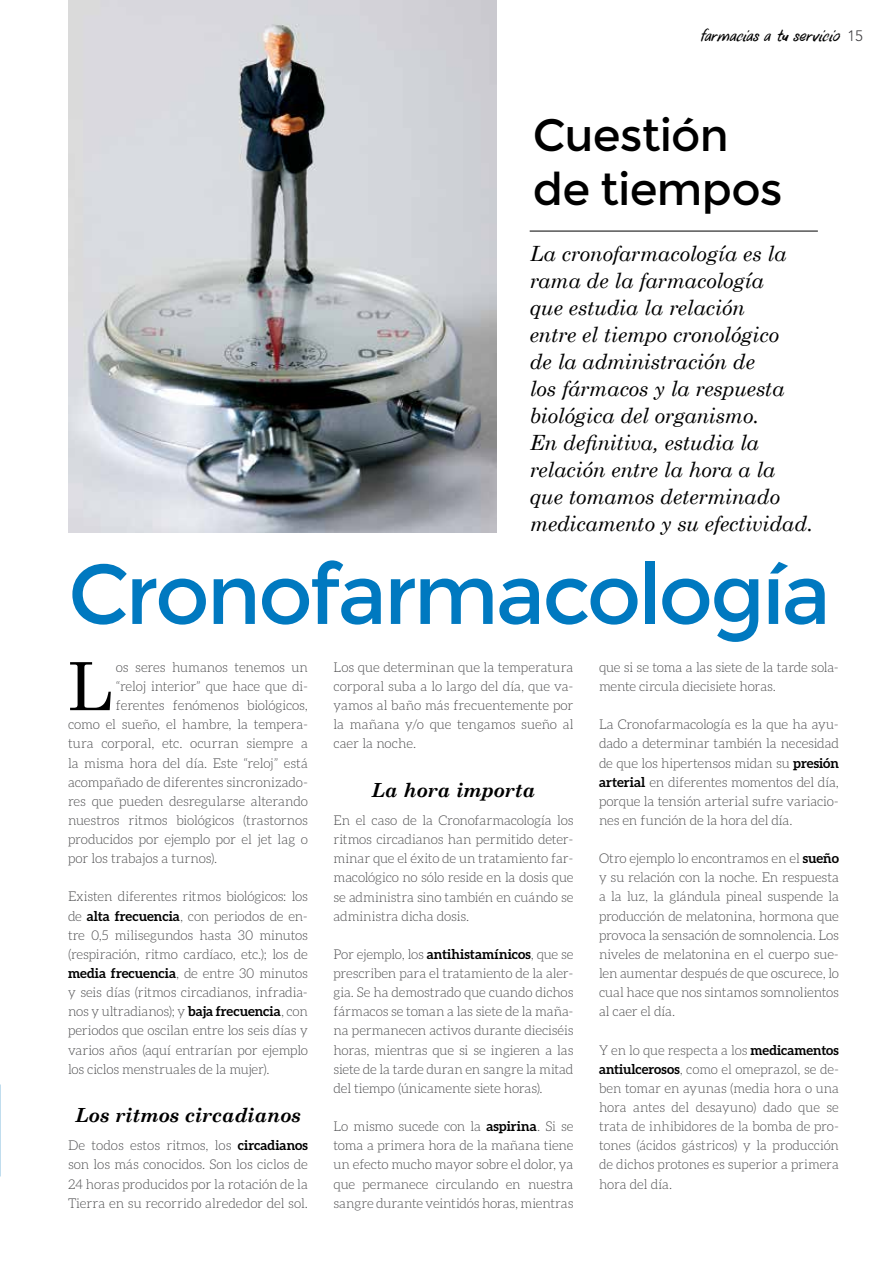
<style>
.page{position:relative;width:893px;height:1263px;background:#fff}
.page>*{position:absolute;margin:0;border:0;box-sizing:border-box;transform-origin:0 0}
.t1{font:84px "Montserrat";letter-spacing:-.035em;color:#0079c0}
.t2{font:66.45px "Century Schoolbook";color:#000}
.t3{font:45px/54px "Montserrat";letter-spacing:-.015em;color:#000}
.t4{font:italic 21px/27px "Century Schoolbook";letter-spacing:-.01em;color:#000}
.t5{font:italic 700 19.5px "Century Schoolbook";letter-spacing:-.01em;color:#000}
.t6{font:italic 15px "DK Uncle Oscar";letter-spacing:-.01em;color:#000}
.t7{font:300 13.5px/19.2px "Aleo";letter-spacing:-.01em;color:#4b4b4d;text-align:justify}
.s1{font-family:"Avenir LT Std";font-weight:300;font-style:normal;color:#3e3d40}
.s2{font-weight:700;color:#000}
</style>
<div class="page">
<img style="left:68px;top:0;width:428px;height:533px">
<hr style="left:530px;top:231px;width:288px;height:1px;background:#000">
<p class="t6" style="left:699px;top:26px;width:165px">farmacias a tu servicio <span class="s1">15</span></p>
<h3 class="t3" style="left:533px;top:109px;width:251px">Cuestión de tiempos</h3>
<p class="t4" style="left:530px;top:239px;width:285px">La cronofarmacología es la rama de la farmacología<br>que estudia la relación<br>entre el tiempo cronológico<br>de la administración de<br>los fármacos y la respuesta biológica del organismo.<br>En definitiva, estudia la relación entre la hora a la que tomamos determinado medicamento y su efectividad.</p>
<h1 class="t1" style="left:68px;top:546px;width:764px">Cronofarmacología</h1>
<h2 class="t2" style="left:68px;top:630px;width:42px">L</h2>
<p class="t7" style="left:116px;top:657px;width:194px">os seres humanos tenemos un</p>
<p class="t7" style="left:116px;top:677px;width:194px">“reloj interior” que hace que di-</p>
<p class="t7" style="left:116px;top:696px;width:194px">ferentes fenómenos biológicos,</p>
<p class="t7" style="left:68px;top:715px;width:241px">como el sueño, el hambre, la tempera-</p>
<p class="t7" style="left:68px;top:734px;width:241px">tura corporal, etc. ocurran siempre a</p>
<p class="t7" style="left:68px;top:753px;width:241px">la misma hora del día. Este “reloj” está</p>
<p class="t7" style="left:68px;top:772px;width:241px">acompañado de diferentes sincronizado-</p>
<p class="t7" style="left:68px;top:791px;width:241px">res que pueden desregularse alterando</p>
<p class="t7" style="left:68px;top:810px;width:241px">nuestros ritmos biológicos (trastornos</p>
<p class="t7" style="left:68px;top:830px;width:241px">producidos por ejemplo por el jet lag o</p>
<p class="t7" style="left:68px;top:849px;width:151px">por los trabajos a turnos).</p>
<p class="t7" style="left:68px;top:887px;width:241px">Existen diferentes ritmos biológicos: los de <span class="s2">alta frecuencia</span>, con periodos de en&shy;tre 0,5 milisegundos hasta 30 minutos (respiración, ritmo cardíaco, etc.); los de <span class="s2">media frecuencia</span>, de entre 30 minutos y seis días (ritmos circadianos, infradia&shy;nos y ultradianos); y <span class="s2">baja frecuencia</span>, con periodos que oscilan entre los seis días y varios años (aquí entrarían por ejemplo los ciclos menstruales de la mujer).</p>
<h3 class="t5" style="left:75px;top:1100px;width:227px">Los ritmos circadianos</h3>
<p class="t7" style="left:68px;top:1136px;width:241px">De todos estos ritmos, los <span class="s2">circadianos </span>son los más conocidos. Son los ciclos de 24 horas producidos por la rotación de la Tierra en su recorrido alrededor del sol.</p>
<p class="t7" style="left:333px;top:657px;width:241px">Los que determinan que la temperatura corporal suba a lo largo del día, que va&shy;yamos al baño más frecuentemente por la mañana y/o que tengamos sueño al caer la noche.</p>
<h3 class="t5" style="left:371px;top:775px;width:166px">La hora importa</h3>
<p class="t7" style="left:333px;top:810px;width:241px">En el caso de la Cronofarmacología los ritmos circadianos han permitido deter&shy;minar que el éxito de un tratamiento far&shy;macológico no sólo reside en la dosis que se administra sino también en cuándo se administra dicha dosis.</p>
<p class="t7" style="left:333px;top:944px;width:241px">Por ejemplo, los <span class="s2">antihistamínicos</span>, que se prescriben para el tratamiento de la aler&shy;gia. Se ha demostrado que cuando dichos fármacos se toman a las siete de la maña&shy;na permanecen activos durante dieciséis horas, mientras que si se ingieren a las siete de la tarde duran en sangre la mitad del tiempo (únicamente siete horas).</p>
<p class="t7" style="left:333px;top:1117px;width:241px">Lo mismo sucede con la <span class="s2">aspirina</span>. Si se toma a primera hora de la mañana tiene un efecto mucho mayor sobre el dolor, ya que permanece circulando en nuestra sangre durante veintidós horas, mientras</p>
<p class="t7" style="left:599px;top:657px;width:241px">que si se toma a las siete de la tarde sola&shy;mente circula diecisiete horas.</p>
<p class="t7" style="left:599px;top:715px;width:241px">La Cronofarmacología es la que ha ayu&shy;dado a determinar también la necesidad de que los hipertensos midan su <span class="s2">presión arterial</span> en diferentes momentos del día, porque la tensión arterial sufre variacio&shy;nes en función de la hora del día.</p>
<p class="t7" style="left:599px;top:849px;width:241px">Otro ejemplo lo encontramos en el <span class="s2">sueño </span>y su relación con la noche. En respuesta a la luz, la glándula pineal suspende la producción de melatonina, hormona que provoca la sensación de somnolencia. Los niveles de melatonina en el cuerpo sue&shy;len aumentar después de que oscurece, lo cual hace que nos sintamos somnolientos al caer el día.</p>
<p class="t7" style="left:599px;top:1040px;width:241px">Y en lo que respecta a los <span class="s2">medicamentos antiulcerosos</span>, como el omeprazol, se de&shy;ben tomar en ayunas (media hora o una hora antes del desayuno) dado que se trata de inhibidores de la bomba de pro&shy;tones (ácidos gástricos) y la producción de dichos protones es superior a primera hora del día.</p>
</div>
